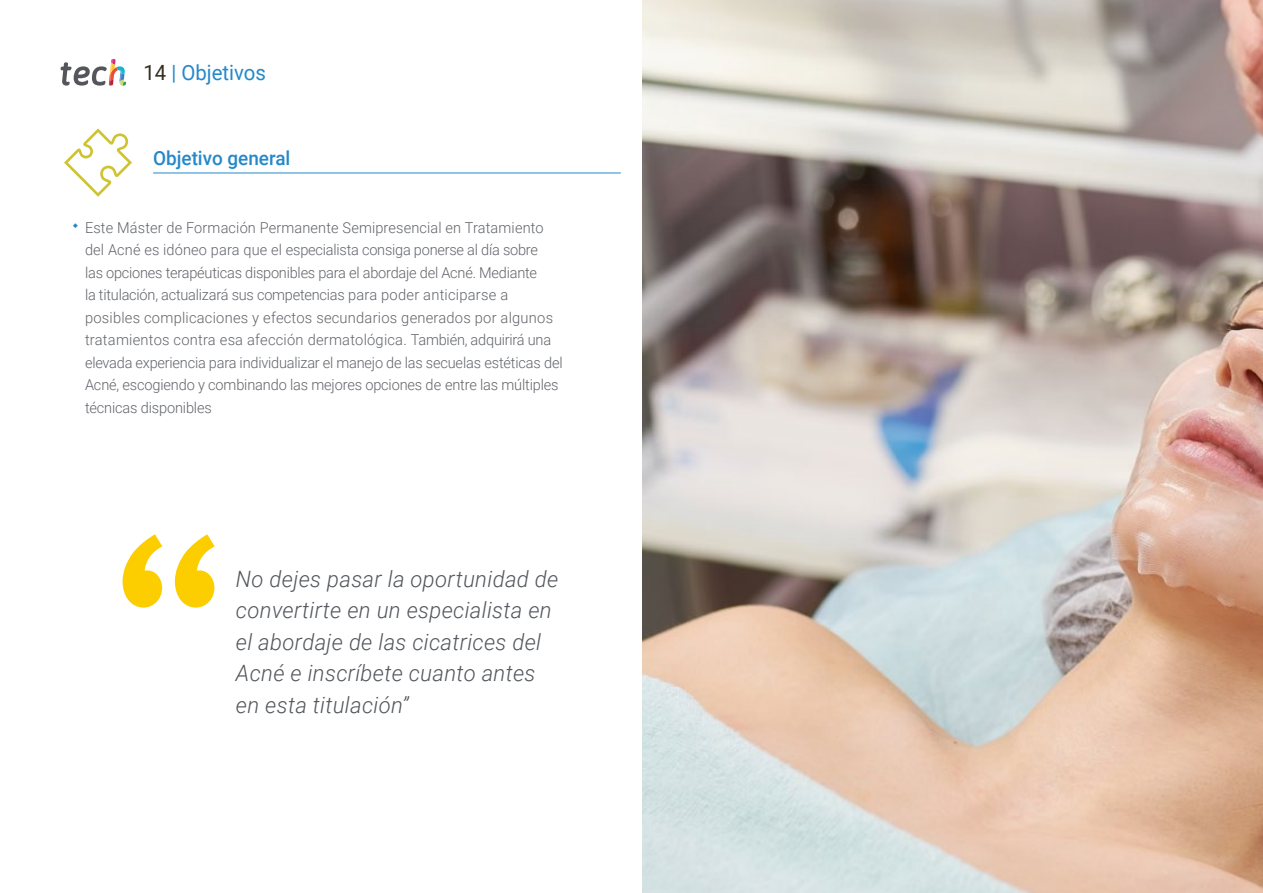
<style>
.page{position:relative;width:1263px;height:893px;background:#fff}
.page>*{position:absolute;margin:0;border:0;box-sizing:border-box;transform-origin:0 0}
.t1{font:italic 300 22.5px/31.5px "Roboto";letter-spacing:.015em;color:#52555b}
.t2{font:21px "Roboto";color:#2488c9}
.t3{font:500 19.5px "Roboto";color:#2488c9}
.t4{font:300 15px/22.5px "Roboto";letter-spacing:-.01em;color:#61646a}
.s1{color:#312e20}
</style>
<div class="page">
<hr style="left:153px;top:173px;width:468px;height:1px;background:#2488c9">
<svg style="left:61px;top:59px;width:65px;height:27px"></svg>
<svg style="left:123px;top:534px;width:92px;height:74px"></svg>
<img style="left:642px;top:0;width:621px;height:893px">
<svg style="left:64px;top:128px;width:68px;height:69px"></svg>
<h2 class="t2" style="left:144px;top:57px;width:124px"><span class="s1">14</span> | Objetivos</h2>
<h3 class="t3" style="left:153px;top:144px;width:139px">Objetivo general</h3>
<p class="t4" style="left:85px;top:216px;width:479px">Este Máster de Formación Permanente Semipresencial en Tratamiento del Acné es idóneo para que el especialista consiga ponerse al día sobre<br>las opciones terapéuticas disponibles para el abordaje del Acné. Mediante<br>la titulación, actualizará sus competencias para poder anticiparse a posibles complicaciones y efectos secundarios generados por algunos tratamientos contra esa afección dermatológica. También, adquirirá una elevada experiencia para individualizar el manejo de las secuelas estéticas del Acné, escogiendo y combinando las mejores opciones de entre las múltiples técnicas disponibles</p>
<h1 class="t1" style="left:236px;top:562px;width:324px">No dejes pasar la oportunidad de convertirte en un especialista en el abordaje de las cicatrices del<br>Acné e inscríbete cuanto antes en esta titulación”</h1>
</div>
